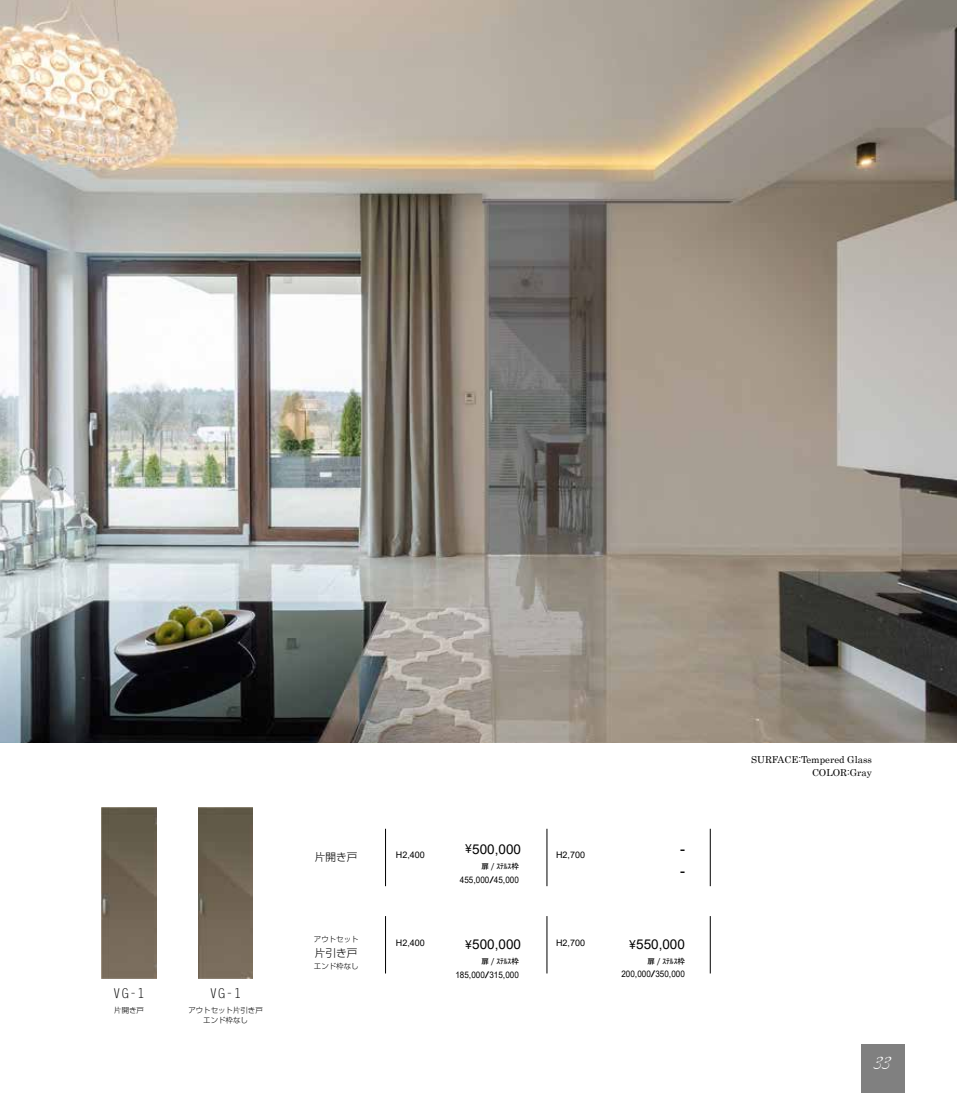
<style>
.page{position:relative;width:957px;height:1093px;background:#fff}
.page>*{position:absolute;margin:0;border:0;box-sizing:border-box;transform-origin:0 0}
.t1{font:19.2px "Vivaldii";color:#fff}
.t2{font:15px "Arial";color:#000}
.t3{font:13.5px "Arial";color:#000}
.t4{font:13.5px "Letter Gothic Std";color:#000}
.t5{font:300 10.65px "Shin Go Pro";color:#000}
.t6{font:9.6px/12.8px "Century";color:#000;text-align:right}
.t7{font:9px "Arial";color:#000;scale:.9 1}
.t8{font:9px "Arial";color:#000}
.t9{font:300 7.5px/9.6px "Shin Go Pro";color:#000;text-align:center}
.t10{font:500 7.5px "Source Han Sans JP";color:#000}
.s1{font-family:"Meiryo";font-size:12px}
</style>
<div class="page">
<img style="left:0;top:0;width:957px;height:742px">
<hr style="left:710px;top:916px;width:1px;height:57px;background:#000">
<hr style="left:547px;top:916px;width:1px;height:57px;background:#000">
<hr style="left:385px;top:916px;width:1px;height:57px;background:#000">
<hr style="left:710px;top:829px;width:1px;height:57px;background:#000">
<hr style="left:547px;top:829px;width:1px;height:57px;background:#000">
<hr style="left:385px;top:829px;width:1px;height:57px;background:#000">
<img style="left:198px;top:807px;width:55px;height:172px">
<img style="left:102px;top:807px;width:54px;height:172px">
<div style="left:861px;top:1044px;width:43px;height:49px;background:#808080"></div>
<h3 class="t4" style="left:113px;top:985px;width:34px">VG-1</h3>
<p class="t9" style="left:114px;top:1004px;width:31px">片開き戸</p>
<h3 class="t4" style="left:209px;top:985px;width:34px">VG-1</h3>
<p class="t9" style="left:188px;top:1004px;width:76px">アウトセット片引き戸エンド枠なし</p>
<p class="t5" style="left:315px;top:848px;width:44px">片開き戸</p>
<p class="t9" style="left:314px;top:933px;width:46px">アウトセット</p>
<p class="t5" style="left:315px;top:944px;width:44px">片引き戸</p>
<p class="t9" style="left:314px;top:960px;width:46px">エンド枠なし</p>
<h3 class="t3" style="left:465px;top:839px;width:58px"><span class="s1">\</span>500,000</h3>
<h2 class="t2" style="left:680px;top:838px;width:6px">-</h2>
<p class="t10" style="left:481px;top:862px;width:39px">扉 / ｽﾃﾙｽ枠</p>
<p class="t7" style="left:460px;top:874px;width:67px">455,000/45,000</p>
<p class="t8" style="left:396px;top:849px;width:31px">H2,400</p>
<p class="t8" style="left:556px;top:849px;width:31px">H2,700</p>
<h2 class="t2" style="left:680px;top:860px;width:6px">-</h2>
<p class="t8" style="left:396px;top:936px;width:31px">H2,400</p>
<p class="t8" style="left:556px;top:936px;width:31px">H2,700</p>
<h3 class="t3" style="left:465px;top:935px;width:58px"><span class="s1">\</span>500,000</h3>
<h3 class="t3" style="left:629px;top:935px;width:58px"><span class="s1">\</span>550,000</h3>
<p class="t10" style="left:481px;top:957px;width:39px">扉 / ｽﾃﾙｽ枠</p>
<p class="t7" style="left:455px;top:969px;width:72px">185,000/315,000</p>
<p class="t10" style="left:647px;top:957px;width:39px">扉 / ｽﾃﾙｽ枠</p>
<p class="t7" style="left:621px;top:968px;width:72px">200,000/350,000</p>
<p class="t6" style="left:751px;top:752px;width:122px">SURFACE:Tempered Glass<br>COLOR:Gray</p>
<h1 class="t1" style="left:873px;top:1051px;width:18px">33</h1>
</div>
